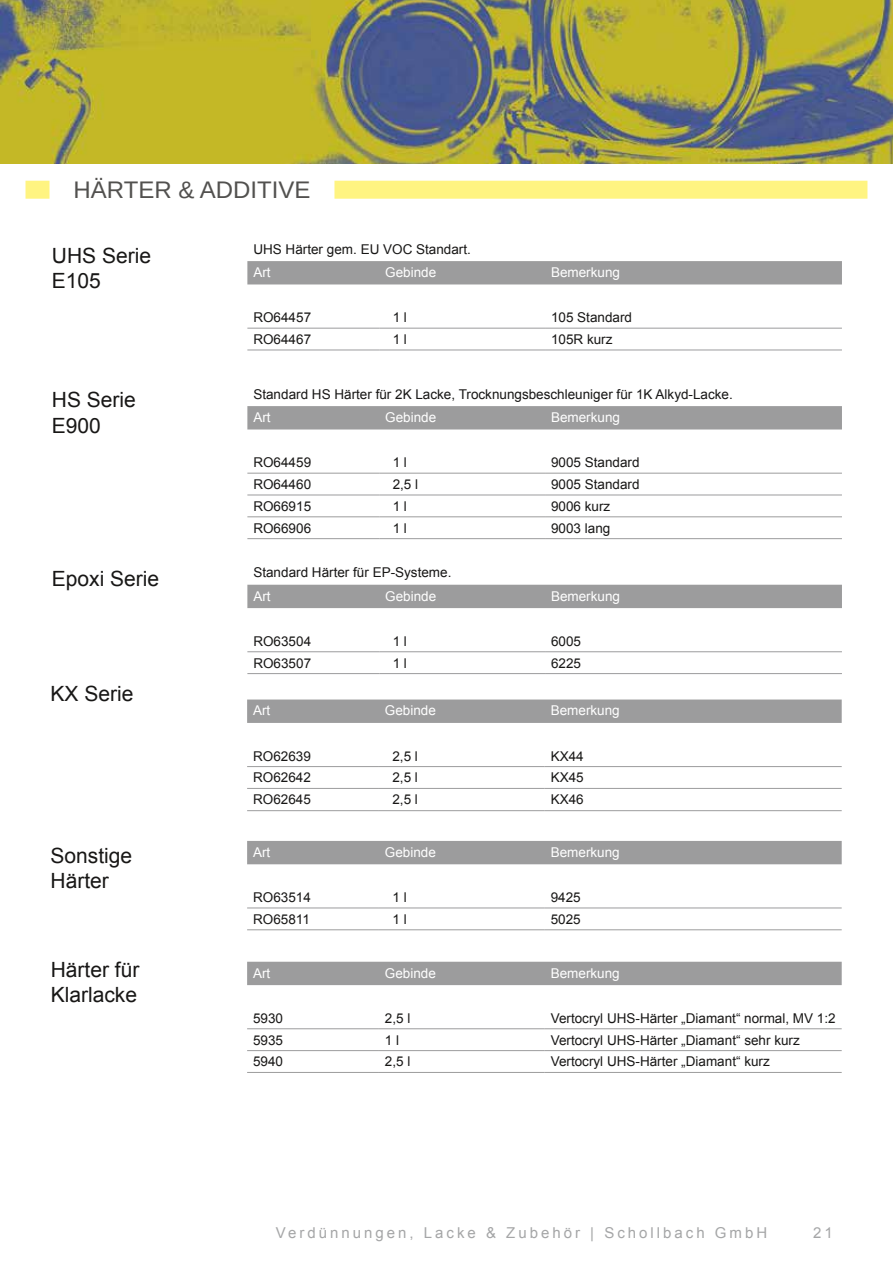
<style>
.page{position:relative;width:893px;height:1263px;background:#fff}
.page>*{position:absolute;margin:0;border:0;box-sizing:border-box;transform-origin:0 0}
.t1{font:24px "Arimo";color:#52514f}
.t2{font:21px/25.2px "Arial";color:#181716}
.t3{font:15px "Arial";letter-spacing:.2em;color:#a5a6a7}
.t4{font:13.5px "Arial";color:#181716}
.t5{font:13.5px "Arial";color:#fff}
</style>
<div class="page">
<div style="left:26px;top:181px;width:24px;height:18px;background:#fff481"></div>
<div style="left:334px;top:181px;width:533px;height:18px;background:#fff481"></div>
<div style="left:247px;top:261px;width:595px;height:23px;background:#9c9c9d"></div>
<hr style="left:247px;top:328px;width:132px;height:1px;background:#9c9c9d">
<hr style="left:379px;top:328px;width:166px;height:1px;background:#9c9c9d">
<hr style="left:545px;top:328px;width:297px;height:1px;background:#9c9c9d">
<hr style="left:247px;top:350px;width:132px;height:1px;background:#9c9c9d">
<hr style="left:379px;top:350px;width:166px;height:1px;background:#9c9c9d">
<hr style="left:545px;top:350px;width:297px;height:1px;background:#9c9c9d">
<div style="left:247px;top:406px;width:595px;height:23px;background:#9c9c9d"></div>
<hr style="left:247px;top:473px;width:132px;height:1px;background:#9c9c9d">
<hr style="left:379px;top:473px;width:166px;height:1px;background:#9c9c9d">
<hr style="left:545px;top:473px;width:297px;height:1px;background:#9c9c9d">
<hr style="left:247px;top:495px;width:132px;height:1px;background:#9c9c9d">
<hr style="left:379px;top:495px;width:166px;height:1px;background:#9c9c9d">
<hr style="left:545px;top:495px;width:297px;height:1px;background:#9c9c9d">
<hr style="left:247px;top:516px;width:132px;height:1px;background:#9c9c9d">
<hr style="left:379px;top:516px;width:166px;height:1px;background:#9c9c9d">
<hr style="left:545px;top:516px;width:297px;height:1px;background:#9c9c9d">
<hr style="left:247px;top:538px;width:132px;height:1px;background:#9c9c9d">
<hr style="left:379px;top:538px;width:166px;height:1px;background:#9c9c9d">
<hr style="left:545px;top:538px;width:297px;height:1px;background:#9c9c9d">
<div style="left:247px;top:585px;width:595px;height:23px;background:#9c9c9d"></div>
<hr style="left:247px;top:651px;width:132px;height:1px;background:#9c9c9d">
<hr style="left:379px;top:651px;width:166px;height:1px;background:#9c9c9d">
<hr style="left:545px;top:651px;width:297px;height:1px;background:#9c9c9d">
<hr style="left:247px;top:673px;width:132px;height:1px;background:#9c9c9d">
<hr style="left:379px;top:673px;width:166px;height:1px;background:#9c9c9d">
<hr style="left:545px;top:673px;width:297px;height:1px;background:#9c9c9d">
<div style="left:247px;top:841px;width:595px;height:23px;background:#9c9c9d"></div>
<hr style="left:247px;top:907px;width:132px;height:1px;background:#9c9c9d">
<hr style="left:379px;top:907px;width:166px;height:1px;background:#9c9c9d">
<hr style="left:545px;top:907px;width:297px;height:1px;background:#9c9c9d">
<hr style="left:247px;top:929px;width:132px;height:1px;background:#9c9c9d">
<hr style="left:379px;top:929px;width:166px;height:1px;background:#9c9c9d">
<hr style="left:545px;top:929px;width:297px;height:1px;background:#9c9c9d">
<div style="left:247px;top:699px;width:595px;height:24px;background:#9c9c9d"></div>
<hr style="left:247px;top:788px;width:132px;height:1px;background:#9c9c9d">
<hr style="left:379px;top:788px;width:166px;height:1px;background:#9c9c9d">
<hr style="left:545px;top:788px;width:297px;height:1px;background:#9c9c9d">
<hr style="left:247px;top:810px;width:132px;height:1px;background:#9c9c9d">
<hr style="left:379px;top:810px;width:166px;height:1px;background:#9c9c9d">
<hr style="left:545px;top:810px;width:297px;height:1px;background:#9c9c9d">
<hr style="left:247px;top:766px;width:132px;height:1px;background:#9c9c9d">
<hr style="left:379px;top:766px;width:166px;height:1px;background:#9c9c9d">
<hr style="left:545px;top:766px;width:297px;height:1px;background:#9c9c9d">
<div style="left:247px;top:962px;width:595px;height:23px;background:#9c9c9d"></div>
<hr style="left:247px;top:1028px;width:132px;height:1px;background:#9c9c9d">
<hr style="left:379px;top:1028px;width:166px;height:1px;background:#9c9c9d">
<hr style="left:545px;top:1028px;width:297px;height:1px;background:#9c9c9d">
<hr style="left:247px;top:1050px;width:132px;height:1px;background:#9c9c9d">
<hr style="left:379px;top:1050px;width:166px;height:1px;background:#9c9c9d">
<hr style="left:545px;top:1050px;width:297px;height:1px;background:#9c9c9d">
<hr style="left:247px;top:1072px;width:132px;height:1px;background:#9c9c9d">
<hr style="left:379px;top:1072px;width:166px;height:1px;background:#9c9c9d">
<hr style="left:545px;top:1072px;width:297px;height:1px;background:#9c9c9d">
<img style="left:0;top:0;width:893px;height:163px">
<h1 class="t1" style="left:74px;top:174px;width:238px">HÄRTER &amp; ADDITIVE</h1>
<h2 class="t2" style="left:52px;top:243px;width:101px">UHS Serie<br>E105</h2>
<p class="t4" style="left:253px;top:240px;width:219px">UHS Härter gem. EU VOC Standart.</p>
<p class="t5" style="left:253px;top:263px;width:19px">Art</p>
<p class="t5" style="left:385px;top:263px;width:53px">Gebinde</p>
<p class="t5" style="left:551px;top:263px;width:71px">Bemerkung</p>
<p class="t4" style="left:253px;top:309px;width:59px">RO64457</p>
<p class="t4" style="left:393px;top:309px;width:16px">1 l</p>
<p class="t4" style="left:551px;top:309px;width:83px">105 Standard</p>
<p class="t4" style="left:253px;top:330px;width:59px">RO64467</p>
<p class="t4" style="left:393px;top:330px;width:16px">1 l</p>
<p class="t4" style="left:551px;top:330px;width:63px">105R kurz</p>
<h2 class="t2" style="left:52px;top:388px;width:86px">HS Serie<br>E900</h2>
<p class="t4" style="left:253px;top:385px;width:481px">Standard HS Härter für 2K Lacke, Trocknungsbeschleuniger für 1K Alkyd-Lacke.</p>
<p class="t5" style="left:253px;top:408px;width:19px">Art</p>
<p class="t5" style="left:385px;top:408px;width:53px">Gebinde</p>
<p class="t5" style="left:551px;top:408px;width:71px">Bemerkung</p>
<p class="t4" style="left:253px;top:454px;width:59px">RO64459</p>
<p class="t4" style="left:393px;top:454px;width:16px">1 l</p>
<p class="t4" style="left:551px;top:454px;width:90px">9005 Standard</p>
<p class="t4" style="left:253px;top:475px;width:59px">RO64460</p>
<p class="t4" style="left:393px;top:475px;width:27px">2,5 l</p>
<p class="t4" style="left:551px;top:475px;width:90px">9005 Standard</p>
<p class="t4" style="left:253px;top:497px;width:59px">RO66915</p>
<p class="t4" style="left:393px;top:497px;width:16px">1 l</p>
<p class="t4" style="left:551px;top:497px;width:61px">9006 kurz</p>
<p class="t4" style="left:253px;top:519px;width:59px">RO66906</p>
<p class="t4" style="left:393px;top:519px;width:16px">1 l</p>
<p class="t4" style="left:551px;top:519px;width:61px">9003 lang</p>
<h2 class="t2" style="left:52px;top:566px;width:109px">Epoxi Serie</h2>
<p class="t4" style="left:253px;top:564px;width:200px">Standard Härter für EP-Systeme.</p>
<p class="t5" style="left:253px;top:587px;width:19px">Art</p>
<p class="t5" style="left:385px;top:587px;width:53px">Gebinde</p>
<p class="t5" style="left:551px;top:587px;width:71px">Bemerkung</p>
<p class="t4" style="left:253px;top:632px;width:59px">RO63504</p>
<p class="t4" style="left:393px;top:632px;width:16px">1 l</p>
<p class="t4" style="left:551px;top:632px;width:32px">6005</p>
<p class="t4" style="left:253px;top:654px;width:59px">RO63507</p>
<p class="t4" style="left:393px;top:654px;width:16px">1 l</p>
<p class="t4" style="left:551px;top:654px;width:32px">6225</p>
<h2 class="t2" style="left:51px;top:681px;width:84px">KX Serie</h2>
<p class="t5" style="left:253px;top:702px;width:19px">Art</p>
<p class="t5" style="left:385px;top:702px;width:53px">Gebinde</p>
<p class="t5" style="left:551px;top:702px;width:71px">Bemerkung</p>
<p class="t4" style="left:253px;top:747px;width:59px">RO62639</p>
<p class="t4" style="left:392px;top:747px;width:27px">2,5 l</p>
<p class="t4" style="left:551px;top:747px;width:35px">KX44</p>
<p class="t4" style="left:253px;top:769px;width:59px">RO62642</p>
<p class="t4" style="left:392px;top:769px;width:27px">2,5 l</p>
<p class="t4" style="left:551px;top:769px;width:35px">KX45</p>
<p class="t4" style="left:253px;top:791px;width:59px">RO62645</p>
<p class="t4" style="left:392px;top:791px;width:27px">2,5 l</p>
<p class="t4" style="left:551px;top:791px;width:35px">KX46</p>
<h2 class="t2" style="left:51px;top:843px;width:83px">Sonstige<br>Härter</h2>
<p class="t5" style="left:253px;top:843px;width:19px">Art</p>
<p class="t5" style="left:385px;top:843px;width:53px">Gebinde</p>
<p class="t5" style="left:551px;top:843px;width:71px">Bemerkung</p>
<p class="t4" style="left:253px;top:888px;width:59px">RO63514</p>
<p class="t4" style="left:392px;top:888px;width:16px">1 l</p>
<p class="t4" style="left:551px;top:888px;width:32px">9425</p>
<p class="t4" style="left:253px;top:910px;width:58px">RO65811</p>
<p class="t4" style="left:392px;top:910px;width:16px">1 l</p>
<p class="t4" style="left:551px;top:910px;width:32px">5025</p>
<h2 class="t2" style="left:51px;top:957px;width:90px">Härter für<br>Klarlacke</h2>
<p class="t5" style="left:253px;top:964px;width:19px">Art</p>
<p class="t5" style="left:385px;top:964px;width:53px">Gebinde</p>
<p class="t5" style="left:551px;top:964px;width:71px">Bemerkung</p>
<p class="t4" style="left:253px;top:1009px;width:32px">5930</p>
<p class="t4" style="left:385px;top:1009px;width:27px">2,5 l</p>
<p class="t4" style="left:551px;top:1009px;width:286px">Vertocryl UHS-Härter „Diamant“ normal, MV 1:2</p>
<p class="t4" style="left:253px;top:1031px;width:32px">5935</p>
<p class="t4" style="left:385px;top:1031px;width:16px">1 l</p>
<p class="t4" style="left:551px;top:1031px;width:251px">Vertocryl UHS-Härter „Diamant“ sehr kurz</p>
<p class="t4" style="left:253px;top:1053px;width:32px">5940</p>
<p class="t4" style="left:385px;top:1053px;width:27px">2,5 l</p>
<p class="t4" style="left:551px;top:1053px;width:221px">Vertocryl UHS-Härter „Diamant“ kurz</p>
<p class="t3" style="left:276px;top:1223px;width:493px">Verdünnungen, Lacke &amp; Zubehör | Schollbach GmbH</p>
<p class="t3" style="left:813px;top:1223px;width:21px">21</p>
</div>
